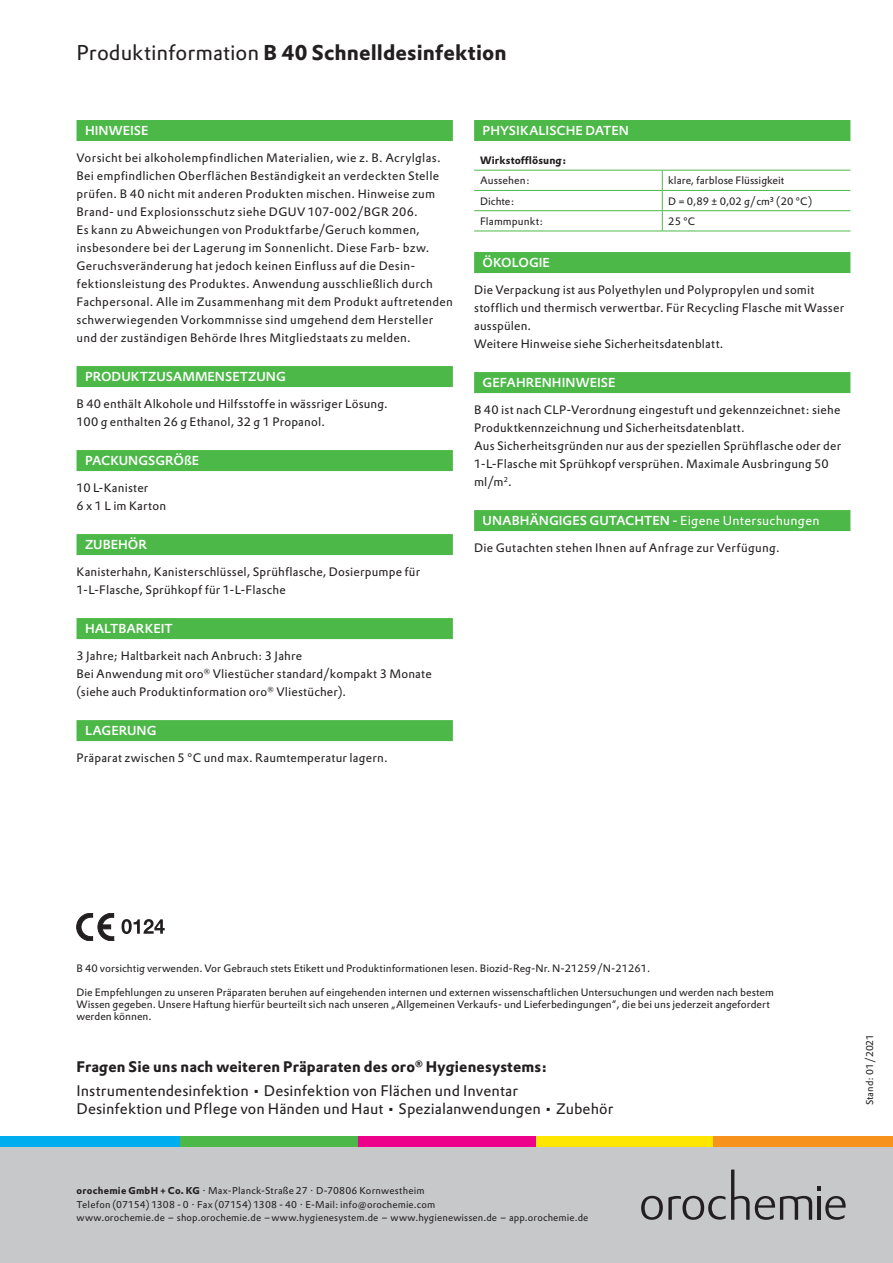
<style>
.page{position:relative;width:893px;height:1263px;background:#fff}
.page>*{position:absolute;margin:0;border:0;box-sizing:border-box;transform-origin:0 0}
._03-Overline{font:700 21px "DTL Prokyon TPRO";letter-spacing:.005em;color:#231f20}
.B2-Abbinder_Copy{font:15px/18px "DTL Prokyon TPRO";letter-spacing:.005em;color:#231f20}
.B1-Abbinder_Headline{font:700 15px "DTL Prokyon TPRO";letter-spacing:.01em;color:#231f20}
._06-Headline_farbig{font:500 12.75px "DTL Prokyon TPRO";color:#fff}
._04-Copy{font:12px/18px "DTL Prokyon TPRO";letter-spacing:.02em;color:#231f20}
._11-Hinweise{font:10.5px/12px "DTL Prokyon TPRO";color:#231f20}
._08-Tabelle_Copy{font:10.5px "DTL Prokyon TPRO";color:#231f20}
._07-Headline_Tabelle{font:700 10.5px "DTL Prokyon TPRO";letter-spacing:.01em;color:#231f20}
.C-Company_Name_Adres{font:9.75px/13.5px "DTL Prokyon TPRO";letter-spacing:.015em;color:#231f20}
.A-Drucknorm___Stand{font:9.75px "DTL Prokyon TPRO";color:#231f20}
.s1{font-weight:400}
.s2{font-weight:700}
</style>
<div class="page">
<div style="left:0;top:1147px;width:893px;height:116px;background:#c7c8ca"></div>
<hr style="left:818px;top:1196px;width:3px;height:24px;background:#231f20">
<svg style="left:818px;top:1186px;width:3px;height:4px"></svg>
<svg style="left:641px;top:1169px;width:171px;height:51px"></svg>
<svg style="left:825px;top:1196px;width:21px;height:24px"></svg>
<div style="left:536px;top:1136px;width:178px;height:11px;background:#ffe601"></div>
<div style="left:357px;top:1136px;width:179px;height:11px;background:#ed028c"></div>
<div style="left:179px;top:1136px;width:178px;height:11px;background:#4cb848"></div>
<div style="left:0;top:1136px;width:179px;height:11px;background:#00aeef"></div>
<div style="left:714px;top:1136px;width:179px;height:11px;background:#f7931d"></div>
<div style="left:77px;top:120px;width:376px;height:21px;background:#4cb848"></div>
<div style="left:77px;top:366px;width:376px;height:21px;background:#4cb848"></div>
<div style="left:77px;top:450px;width:376px;height:21px;background:#4cb848"></div>
<div style="left:77px;top:534px;width:376px;height:21px;background:#4cb848"></div>
<div style="left:77px;top:618px;width:376px;height:21px;background:#4cb848"></div>
<div style="left:77px;top:720px;width:376px;height:21px;background:#4cb848"></div>
<div style="left:474px;top:120px;width:376px;height:21px;background:#4cb848"></div>
<div style="left:474px;top:252px;width:376px;height:21px;background:#4cb848"></div>
<div style="left:474px;top:372px;width:376px;height:21px;background:#4cb848"></div>
<div style="left:474px;top:510px;width:376px;height:21px;background:#4cb848"></div>
<hr style="left:474px;top:170px;width:188px;height:1px;background:#4cb848">
<hr style="left:662px;top:170px;width:188px;height:1px;background:#4cb848">
<hr style="left:474px;top:190px;width:188px;height:1px;background:#4cb848">
<hr style="left:662px;top:190px;width:188px;height:1px;background:#4cb848">
<hr style="left:474px;top:210px;width:188px;height:1px;background:#4cb848">
<hr style="left:662px;top:210px;width:188px;height:1px;background:#4cb848">
<svg style="left:662px;top:171px;width:1px;height:60px"></svg>
<hr style="left:474px;top:231px;width:188px;height:1px;background:#4cb848">
<hr style="left:662px;top:231px;width:188px;height:1px;background:#4cb848">
<svg style="left:77px;top:913px;width:37px;height:28px"></svg>
<svg style="left:122px;top:919px;width:43px;height:15px"></svg>
<p class="_03-Overline" style="left:77px;top:39px;width:432px"><span class="s1">Produktinformation</span> B 40 Schnelldesinfektion</p>
<p class="_06-Headline_farbig" style="left:85px;top:122px;width:65px">HINWEISE</p>
<p class="_04-Copy" style="left:77px;top:149px;width:378px">Vorsicht bei alkoholempfindlichen Materialien, wie z. B. Acrylglas.<br>Bei empfindlichen Oberflächen Beständigkeit an verdeckten Stelle prüfen. B 40 nicht mit anderen Produkten mischen. Hinweise zum Brand- und Explosionsschutz siehe DGUV 107-002/BGR 206.<br>Es kann zu Abweichungen von Produktfarbe/Geruch kommen, insbesondere bei der Lagerung im Sonnenlicht. Diese Farb- bzw.<br>Geruchsveränderung hat jedoch keinen Einfluss auf die Desin&shy;fektionsleistung des Produktes. Anwendung ausschließlich durch Fachpersonal. Alle im Zusammenhang mit dem Produkt auftretenden schwerwiegenden Vorkommnisse sind umgehend dem Hersteller und der zuständigen Behörde Ihres Mitgliedstaats zu melden.</p>
<p class="_06-Headline_farbig" style="left:85px;top:368px;width:202px">PRODUKTZUSAMMENSETZUNG</p>
<p class="_04-Copy" style="left:77px;top:395px;width:313px">B 40 enthält Alkohole und Hilfsstoffe in wässriger Lösung.</p>
<p class="_04-Copy" style="left:77px;top:413px;width:250px">100 g enthalten 26 g Ethanol, 32 g 1 Propanol.</p>
<p class="_06-Headline_farbig" style="left:85px;top:452px;width:116px">PACKUNGSGRÖßE</p>
<p class="_04-Copy" style="left:77px;top:479px;width:73px">10 L-Kanister</p>
<p class="_04-Copy" style="left:77px;top:497px;width:91px">6 x 1 L im Karton</p>
<p class="_06-Headline_farbig" style="left:85px;top:536px;width:64px">ZUBEHÖR</p>
<p class="_04-Copy" style="left:77px;top:563px;width:345px">Kanisterhahn, Kanisterschlüssel, Sprühflasche, Dosierpumpe für</p>
<p class="_04-Copy" style="left:77px;top:581px;width:211px">1-L-Flasche, Sprühkopf für 1-L-Flasche</p>
<p class="_06-Headline_farbig" style="left:85px;top:620px;width:89px">HALTBARKEIT</p>
<p class="_04-Copy" style="left:77px;top:647px;width:227px">3 Jahre; Haltbarkeit nach Anbruch: 3 Jahre</p>
<p class="_04-Copy" style="left:77px;top:665px;width:357px">Bei Anwendung mit oro<sup>®</sup> Vliestücher standard/kompakt 3 Monate</p>
<p class="_04-Copy" style="left:77px;top:683px;width:271px">(siehe auch Produktinformation oro<sup>®</sup> Vliestücher).</p>
<p class="_06-Headline_farbig" style="left:85px;top:722px;width:73px">LAGERUNG</p>
<p class="_04-Copy" style="left:77px;top:749px;width:313px">Präparat zwischen 5 °C und max. Raumtemperatur lagern.</p>
<p class="_06-Headline_farbig" style="left:483px;top:122px;width:148px">PHYSIKALISCHE DATEN</p>
<p class="_07-Headline_Tabelle" style="left:480px;top:153px;width:88px">Wirkstofflösung:</p>
<p class="_08-Tabelle_Copy" style="left:480px;top:174px;width:51px">Aussehen:</p>
<p class="_08-Tabelle_Copy" style="left:668px;top:174px;width:118px">klare, farblose Flüssigkeit</p>
<p class="_08-Tabelle_Copy" style="left:480px;top:194px;width:36px">Dichte:</p>
<p class="_08-Tabelle_Copy" style="left:668px;top:194px;width:145px">D = 0,89 ± 0,02 g/cm³ (20 °C)</p>
<p class="_08-Tabelle_Copy" style="left:480px;top:214px;width:65px">Flammpunkt:</p>
<p class="_08-Tabelle_Copy" style="left:668px;top:214px;width:29px">25 °C</p>
<p class="_06-Headline_farbig" style="left:483px;top:254px;width:69px">ÖKOLOGIE</p>
<p class="_04-Copy" style="left:474px;top:281px;width:372px">Die Verpackung ist aus Polyethylen und Polypropylen und somit stofflich und thermisch verwertbar. Für Recycling Flasche mit Wasser ausspülen.</p>
<p class="_04-Copy" style="left:474px;top:335px;width:251px">Weitere Hinweise siehe Sicherheitsdatenblatt.</p>
<p class="_06-Headline_farbig" style="left:483px;top:374px;width:134px">GEFAHRENHINWEISE</p>
<p class="_04-Copy" style="left:474px;top:401px;width:368px">B 40 ist nach CLP-Verordnung eingestuft und gekennzeichnet: siehe<br>Produktkennzeichnung und Sicherheitsdatenblatt.</p>
<p class="_04-Copy" style="left:474px;top:437px;width:369px">Aus Sicherheitsgründen nur aus der speziellen Sprühflasche oder der<br>1-L-Flasche mit Sprühkopf versprühen. Maximale Ausbringung 50 ml/m<sup>2</sup>.</p>
<p class="_06-Headline_farbig" style="left:483px;top:512px;width:339px">UNABHÄNGIGES GUTACHTEN - <span class="s1">Eigene Untersuchungen</span></p>
<p class="_04-Copy" style="left:474px;top:539px;width:307px">Die Gutachten stehen Ihnen auf Anfrage zur Verfügung.</p>
<p class="_11-Hinweise" style="left:77px;top:962px;width:575px">B 40 vorsichtig verwenden. Vor Gebrauch stets Etikett und Produktinformationen lesen. Biozid-Reg-Nr. N-21259/N-21261.</p>
<p class="_11-Hinweise" style="left:77px;top:986px;width:699px">Die Empfehlungen zu unseren Präparaten beruhen auf eingehenden internen und externen wissenschaftlichen Untersuchungen und werden nach bestem<br>Wissen gegeben. Unsere Haftung hierfür beurteilt sich nach unseren „Allgemeinen Verkaufs- und Lieferbedingungen“, die bei uns jederzeit angefordert werden können.</p>
<p class="B1-Abbinder_Headline" style="left:77px;top:1057px;width:472px">Fragen Sie uns nach weiteren Präparaten des oro<sup>®</sup> Hygienesystems:</p>
<p class="B2-Abbinder_Copy" style="left:77px;top:1081px;width:538px">Instrumentendesinfektion • Desinfektion von Flächen und Inventar<br>Desinfektion und Pflege von Händen und Haut • Spezialanwendungen • Zubehör</p>
<p class="C-Company_Name_Adres" style="left:77px;top:1184px;width:513px"><span class="s2">orochemie GmbH + Co. KG</span> · Max-Planck-Straße 27 · D-70806 Kornwestheim<br>Telefon (07154) 1308 - 0 · Fax (07154) 1308 - 40 · E-Mail: info@orochemie.com<br>www.orochemie.de – shop.orochemie.de – www.hygienesystem.de – www.hygienewissen.de – app.orochemie.de</p>
<p class="A-Drucknorm___Stand" style="left:863px;top:1105px;width:73px;rotate:-90deg">Stand: 01/2021</p>
</div>
